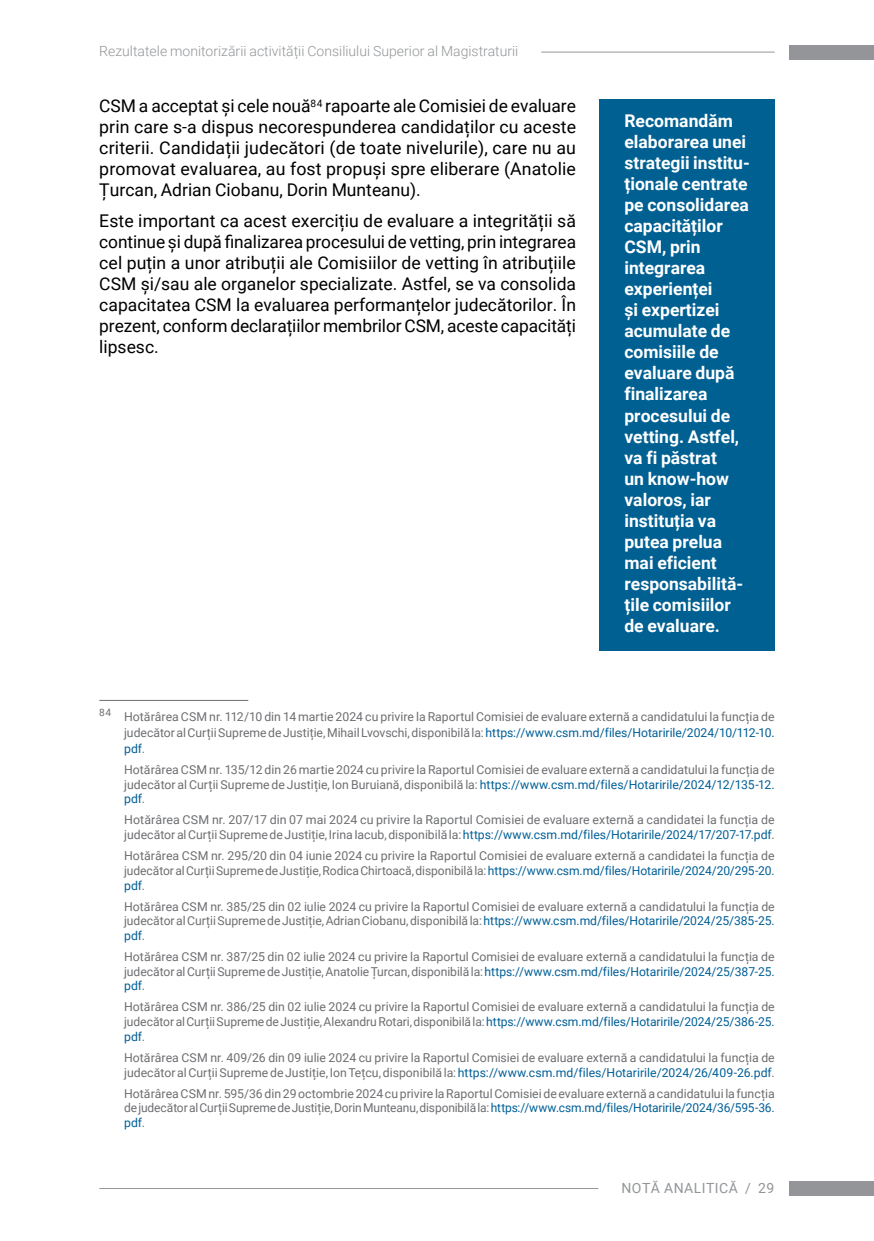
<style>
.page{position:relative;width:874px;height:1241px;background:#fff}
.page>*{position:absolute;margin:0;border:0;box-sizing:border-box;transform-origin:0 0}
.t1{font:17.5px/21px "Roboto";color:#000;text-align:justify}
.t2{font:700 17.5px/21px "Roboto";color:#fff}
.t3{font:300 14px "Roboto";color:#939598}
.t4{font:14px "Roboto";letter-spacing:.035em;color:#939598}
.t5{font:12.25px/14.7px "Roboto";color:#6d6e71;text-align:justify}
.t6{font:10.15px "Roboto";color:#6d6e71}
.s1{color:#005f97}
</style>
<div class="page">
<hr style="left:541px;top:52px;width:233px;height:1px;background:#939598">
<hr style="left:99px;top:1187px;width:499px;height:1px;background:#939598">
<div style="left:788px;top:45px;width:85px;height:14px;background:#939598"></div>
<div style="left:788px;top:1180px;width:85px;height:15px;background:#939598"></div>
<hr style="left:99px;top:700px;width:149px;height:1px;background:#6d6e71">
<div style="left:599px;top:99px;width:175px;height:551px;background:#006092"></div>
<p class="t3" style="left:99px;top:41px;width:420px">Rezultatele monitorizării activității Consiliului Superior al Magistraturii</p>
<p class="t1" style="left:99px;top:95px;width:478px">CSM a acceptat și cele nouă<sup>84</sup> rapoarte ale Comisiei de evaluare prin care s-a dispus necorespunderea candidaților cu aceste criterii. Candidații judecători (de toate nivelurile), care nu au promovat evaluarea, au fost propuși spre eliberare (Anatolie Țurcan, Adrian Ciobanu, Dorin Munteanu).</p>
<p class="t1" style="left:99px;top:210px;width:478px">Este important ca acest exercițiu de evaluare a integrității să continue și după finalizarea procesului de vetting, prin integrarea cel puțin a unor atribuții ale Comisiilor de vetting în atribuțiile CSM și/sau ale organelor specializate. Astfel, se va consolida capacitatea CSM la evaluarea performanțelor judecătorilor. În prezent, conform declarațiilor membrilor CSM, aceste capacități lipsesc.</p>
<p class="t2" style="left:624px;top:110px;width:127px">Recomandăm elaborarea unei strategii institu&shy;ționale centrate pe consolidarea capacităților<br>CSM, prin integrarea experienței<br>și expertizei acumulate de comisiile de evaluare după finalizarea procesului de vetting. Astfel, va fi păstrat<br>un know-how valoros, iar instituția va putea prelua mai eficient responsabilită&shy;țile comisiilor de evaluare.</p>
<p class="t6" style="left:99px;top:704px;width:13px">84</p>
<p class="t5" style="left:124px;top:708px;width:651px;line-height:15.8px">Hotărârea CSM nr. 112/10 din 14 martie 2024 cu privire la Raportul Comisiei de evaluare externă a candidatului la funcția de judecător al Curții Supreme de Justiție, Mihail Lvovschi, disponibilă la: <span class="s1">https://www.csm.md/files/Hotaririle/2024/10/112-10. pdf</span>.</p>
<p class="t5" style="left:124px;top:761px;width:651px">Hotărârea CSM nr. 135/12 din 26 martie 2024 cu privire la Raportul Comisiei de evaluare externă a candidatului la funcția de judecător al Curții Supreme de Justiție, Ion Buruiană, disponibilă la: <span class="s1">https://www.csm.md/files/Hotaririle/2024/12/135-12. pdf</span>.</p>
<p class="t5" style="left:124px;top:812px;width:651px">Hotărârea CSM nr. 207/17 din 07 mai 2024 cu privire la Raportul Comisiei de evaluare externă a candidatei la funcția de judecător al Curții Supreme de Justiție, Irina Iacub, disponibilă la: <span class="s1">https://www.csm.md/files/Hotaririle/2024/17/207-17.pdf</span>.</p>
<p class="t5" style="left:124px;top:847px;width:651px">Hotărârea CSM nr. 295/20 din 04 iunie 2024 cu privire la Raportul Comisiei de evaluare externă a candidatei la funcția de judecător al Curții Supreme de Justiție, Rodica Chirtoacă, disponibilă la: <span class="s1">https://www.csm.md/files/Hotaririle/2024/20/295-20. pdf</span>.</p>
<p class="t5" style="left:124px;top:898px;width:651px">Hotărârea CSM nr. 385/25 din 02 iulie 2024 cu privire la Raportul Comisiei de evaluare externă a candidatului la funcția de judecător al Curții Supreme de Justiție, Adrian Ciobanu, disponibilă la: <span class="s1">https://www.csm.md/files/Hotaririle/2024/25/385-25. pdf</span>.</p>
<p class="t5" style="left:124px;top:948px;width:651px">Hotărârea CSM nr. 387/25 din 02 iulie 2024 cu privire la Raportul Comisiei de evaluare externă a candidatului la funcția de judecător al Curții Supreme de Justiție, Anatolie Țurcan, disponibilă la: <span class="s1">https://www.csm.md/files/Hotaririle/2024/25/387-25. pdf</span>.</p>
<p class="t5" style="left:124px;top:999px;width:651px">Hotărârea CSM nr. 386/25 din 02 iulie 2024 cu privire la Raportul Comisiei de evaluare externă a candidatului la funcția de judecător al Curții Supreme de Justiție, Alexandru Rotari, disponibilă la: <span class="s1">https://www.csm.md/files/Hotaririle/2024/25/386-25. pdf</span>.</p>
<p class="t5" style="left:124px;top:1049px;width:651px">Hotărârea CSM nr. 409/26 din 09 iulie 2024 cu privire la Raportul Comisiei de evaluare externă a candidatului la funcția de judecător al Curții Supreme de Justiție, Ion Tețcu, disponibilă la: <span class="s1">https://www.csm.md/files/Hotaririle/2024/26/409-26.pdf</span>.</p>
<p class="t5" style="left:124px;top:1085px;width:651px">Hotărârea CSM nr. 595/36 din 29 octombrie 2024 cu privire la Raportul Comisiei de evaluare externă a candidatului la funcția de judecător al Curții Supreme de Justiție, Dorin Munteanu, disponibilă la: <span class="s1">https://www.csm.md/files/Hotaririle/2024/36/595-36. pdf</span>.</p>
<p class="t4" style="left:621px;top:1178px;width:154px">NOTĂ ANALITICĂ / 29</p>
</div>
